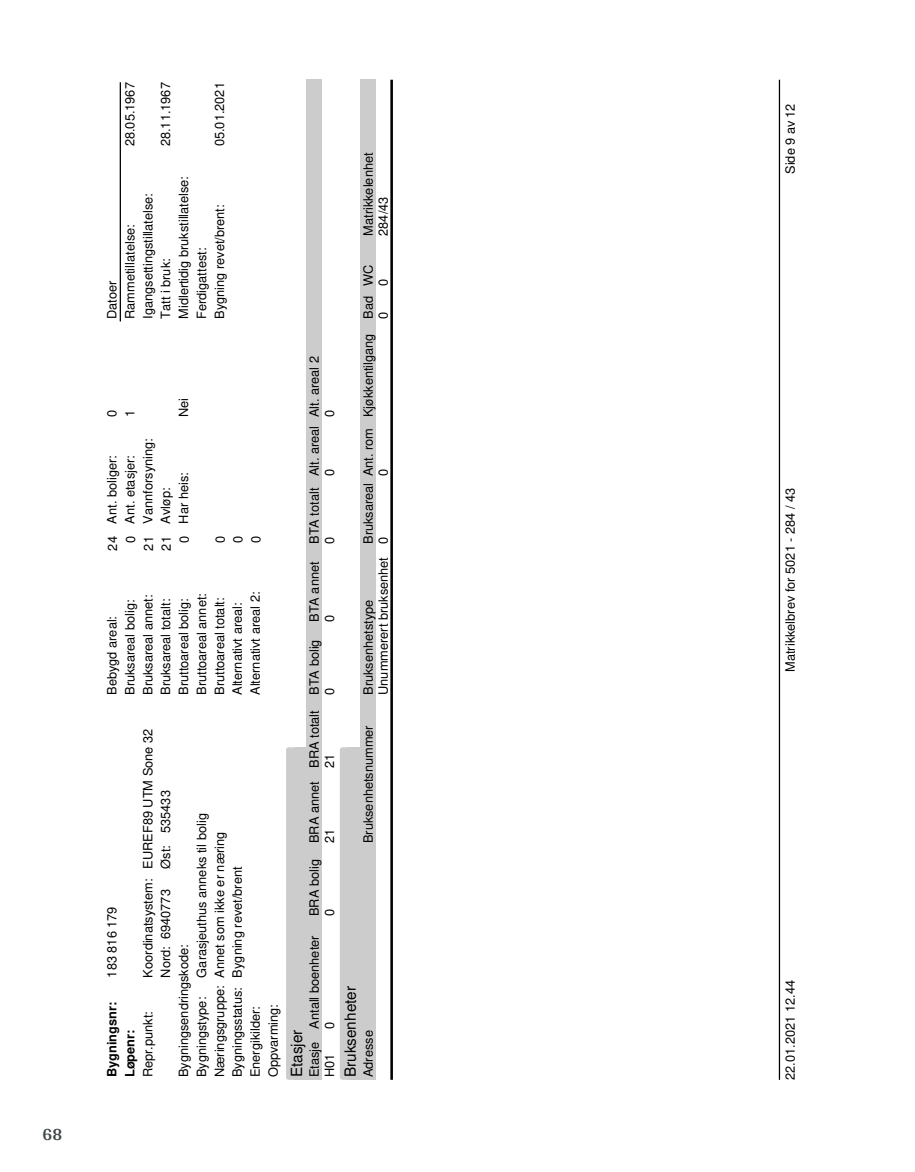
<style>
.page{position:relative;width:915px;height:1172px;background:#fff}
.page>*{position:absolute;margin:0;border:0;box-sizing:border-box;transform-origin:0 0}
.t1{font:700 18px "Arya";color:#414749}
.t2{font:15.3px "Helvetica";color:#000}
.t3{font:12.75px/17.9px "Helvetica";color:#000}
.t4{font:700 12.75px "Helvetica";color:#000}
</style>
<div class="page">
<hr style="left:120px;top:82px;width:1px;height:239px;background:#000">
<hr style="left:390px;top:80px;width:3px;height:1000px;background:#000">
<div style="left:293px;top:747px;width:13px;height:333px;background:#ccc"></div>
<div style="left:286px;top:747px;width:15px;height:333px;background:#ccc;border-radius:3px"></div>
<div style="left:306px;top:80px;width:16px;height:1000px;background:#ccc"></div>
<div style="left:347px;top:747px;width:13px;height:333px;background:#ccc"></div>
<div style="left:340px;top:747px;width:15px;height:333px;background:#ccc;border-radius:3px"></div>
<div style="left:360px;top:80px;width:15px;height:1000px;background:#ccc"></div>
<hr style="left:778px;top:80px;width:1px;height:1000px;background:#000">
<h1 class="t1" style="left:43px;top:1123px;width:21px">68</h1>
<p class="t3" style="left:122px;top:146px;width:65px;rotate:-90deg">28.05.1967</p>
<p class="t3" style="left:158px;top:146px;width:65px;rotate:-90deg">28.11.1967</p>
<p class="t3" style="left:211px;top:146px;width:65px;rotate:-90deg">05.01.2021</p>
<p class="t3" style="left:104px;top:319px;width:96px;rotate:-90deg">Datoer<br>Rammetillatelse:</p>
<p class="t3" style="left:140px;top:319px;width:127px;rotate:-90deg">Igangsettingstillatelse:<br>Tatt i bruk:</p>
<p class="t3" style="left:176px;top:319px;width:144px;rotate:-90deg">Midlertidig brukstillatelse:<br>Ferdigattest:<br>Bygning revet/brent:</p>
<p class="t3" style="left:104px;top:417px;width:9px;rotate:-90deg">0</p>
<p class="t3" style="left:122px;top:417px;width:9px;rotate:-90deg">1</p>
<p class="t3" style="left:176px;top:417px;width:21px;rotate:-90deg">Nei</p>
<p class="t3" style="left:140px;top:523px;width:87px;rotate:-90deg">Vannforsyning:<br>Avløp:<br>Har heis:</p>
<p class="t3" style="left:104px;top:523px;width:70px;rotate:-90deg">Ant. boliger:</p>
<p class="t3" style="left:122px;top:523px;width:70px;rotate:-90deg">Ant. etasjer:</p>
<p class="t3" style="left:105px;top:550px;width:16px;rotate:-90deg">24</p>
<p class="t3" style="left:123px;top:543px;width:9px;rotate:-90deg">0</p>
<p class="t3" style="left:141px;top:550px;width:16px;rotate:-90deg">21</p>
<p class="t3" style="left:158px;top:550px;width:16px;rotate:-90deg">21</p>
<p class="t3" style="left:176px;top:543px;width:9px;rotate:-90deg">0</p>
<p class="t3" style="left:212px;top:543px;width:9px;rotate:-90deg">0</p>
<p class="t3" style="left:230px;top:543px;width:9px;rotate:-90deg">0</p>
<p class="t3" style="left:248px;top:543px;width:9px;rotate:-90deg">0</p>
<p class="t3" style="left:140px;top:695px;width:102px;rotate:-90deg">Bruksareal annet:</p>
<p class="t3" style="left:122px;top:695px;width:97px;rotate:-90deg">Bruksareal bolig:</p>
<p class="t3" style="left:104px;top:695px;width:80px;rotate:-90deg">Bebygd areal:</p>
<p class="t3" style="left:158px;top:695px;width:97px;rotate:-90deg">Bruksareal totalt:</p>
<p class="t3" style="left:194px;top:695px;width:103px;rotate:-90deg">Bruttoareal annet:<br>Bruttoareal totalt:</p>
<p class="t3" style="left:176px;top:695px;width:98px;rotate:-90deg">Bruttoareal bolig:</p>
<p class="t3" style="left:229px;top:695px;width:94px;rotate:-90deg">Alternativt areal:</p>
<p class="t3" style="left:247px;top:695px;width:105px;rotate:-90deg">Alternativt areal 2:</p>
<p class="t3" style="left:104px;top:977px;width:73px;rotate:-90deg">183 816 179</p>
<p class="t3" style="left:140px;top:977px;width:250px;rotate:-90deg">Koordinatsystem: EUREF89 UTM Sone 32<br>Nord: 6940773</p>
<p class="t3" style="left:158px;top:869px;width:80px;rotate:-90deg">Øst: 535433</p>
<p class="t4" style="left:104px;top:1077px;width:77px;rotate:-90deg">Bygningsnr:</p>
<p class="t3" style="left:140px;top:1077px;width:68px;rotate:-90deg">Repr.punkt:</p>
<p class="t4" style="left:122px;top:1077px;width:49px;rotate:-90deg">Løpenr:</p>
<p class="t3" style="left:194px;top:1077px;width:265px;text-indent:100px;rotate:-90deg">Garasjeuthus anneks til bolig<br>Næringsgruppe: Annet som ikke er næring<br>Bygningsstatus: Bygning revet/brent<br>Energikilder:<br>Oppvarming:</p>
<p class="t3" style="left:176px;top:1077px;width:134px;rotate:-90deg">Bygningsendringskode:<br>Bygningstype:</p>
<p class="t3" style="left:360px;top:236px;width:85px;rotate:-90deg">Matrikkelenhet</p>
<p class="t3" style="left:375px;top:236px;width:41px;rotate:-90deg">284/43</p>
<p class="t3" style="left:306px;top:544px;width:189px;rotate:-90deg">BTA totalt Alt. areal Alt. areal 2</p>
<p class="t3" style="left:321px;top:417px;width:9px;rotate:-90deg">0</p>
<p class="t3" style="left:321px;top:476px;width:9px;rotate:-90deg">0</p>
<p class="t3" style="left:321px;top:544px;width:9px;rotate:-90deg">0</p>
<p class="t3" style="left:306px;top:622px;width:62px;rotate:-90deg">BTA annet</p>
<p class="t3" style="left:321px;top:622px;width:9px;rotate:-90deg">0</p>
<p class="t3" style="left:306px;top:843px;width:205px;rotate:-90deg">BRA annet BRA totalt BTA bolig</p>
<p class="t3" style="left:321px;top:695px;width:9px;rotate:-90deg">0</p>
<p class="t3" style="left:321px;top:768px;width:16px;rotate:-90deg">21</p>
<p class="t3" style="left:321px;top:843px;width:16px;rotate:-90deg">21</p>
<p class="t3" style="left:306px;top:916px;width:58px;rotate:-90deg">BRA bolig</p>
<p class="t3" style="left:321px;top:916px;width:9px;rotate:-90deg">0</p>
<p class="t3" style="left:306px;top:1077px;width:143px;rotate:-90deg">Etasje Antall boenheter</p>
<p class="t3" style="left:321px;top:1029px;width:9px;rotate:-90deg">0</p>
<p class="t2" style="left:290px;top:1077px;width:49px;rotate:-90deg">Etasjer</p>
<p class="t3" style="left:321px;top:1077px;width:25px;rotate:-90deg">H01</p>
<p class="t3" style="left:360px;top:544px;width:281px;rotate:-90deg">Bruksareal Ant. rom Kjøkkentilgang Bad WC</p>
<p class="t3" style="left:375px;top:286px;width:9px;rotate:-90deg">0</p>
<p class="t3" style="left:375px;top:319px;width:9px;rotate:-90deg">0</p>
<p class="t3" style="left:375px;top:476px;width:9px;rotate:-90deg">0</p>
<p class="t3" style="left:375px;top:695px;width:159px;rotate:-90deg">Unummerert bruksenhet 0</p>
<p class="t3" style="left:360px;top:695px;width:97px;rotate:-90deg">Bruksenhetstype</p>
<p class="t3" style="left:360px;top:843px;width:119px;rotate:-90deg">Bruksenhetsnummer</p>
<p class="t2" style="left:344px;top:1077px;width:93px;rotate:-90deg">Bruksenheter</p>
<p class="t3" style="left:360px;top:1077px;width:48px;rotate:-90deg">Adresse</p>
<p class="t3" style="left:782px;top:174px;width:72px;rotate:-90deg">Side 9 av 12</p>
<p class="t3" style="left:782px;top:672px;width:186px;rotate:-90deg">Matrikkelbrev for 5021 - 284 / 43</p>
<p class="t3" style="left:782px;top:1080px;width:101px;rotate:-90deg">22.01.2021 12.44</p>
</div>
